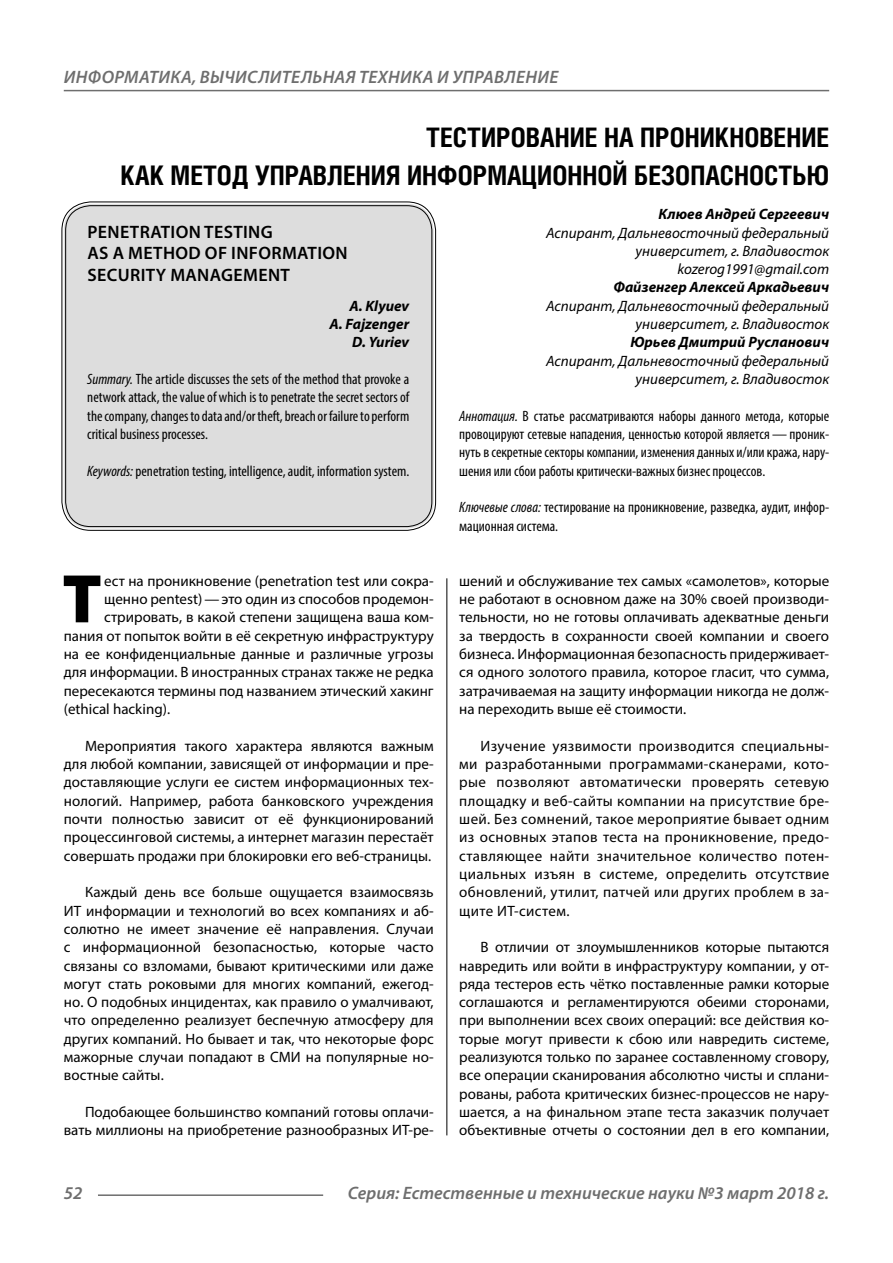
<style>
.page{position:relative;width:893px;height:1263px;background:#fff}
.page>*{position:absolute;margin:0;border:0;box-sizing:border-box;transform-origin:0 0}
.Bukvica{font:900 69.3px "Myriad Pro";color:#000}
.Header{font:700 27px/37.5px "Helios Cond";color:#000;text-align:right}
.t1{font:italic 600 18px "Myriad Pro";letter-spacing:.005em;color:#6e6e6e}
.Header-eng{font:600 18px/21.6px "Myriad Pro";letter-spacing:.02em;color:#000}
.Normal{font:15px/18.3px "Myriad Pro";color:#000;text-align:justify}
.Bukvica-2{font:15px "Myriad Pro";color:#000}
.Annotation-rus{font:condensed 15px/18.3px "Myriad Pro";color:#000;text-align:justify}
.Annotation-eng{font:condensed 15px/18.3px "Myriad Pro";color:#000;text-align:justify}
.Author-doc{font:italic 15px/18.3px "Myriad Pro";color:#000;text-align:right}
.Author{font:italic 700 15px "Myriad Pro";color:#000}
.Author-eng{font:italic 700 15px "Myriad Pro";color:#000}
.Author-email{font:italic 15px "Myriad Pro";color:#000}
.s1{font-style:italic}
</style>
<div class="page">
<hr style="left:98px;top:1194px;width:225px;height:2px;background:#6e6e6e">
<hr style="left:64px;top:90px;width:765px;height:1px;background:#6e6e6e">
<div style="left:64px;top:204px;width:370px;height:324px;background:#ddd;border-radius:27px"></div>
<div style="left:62px;top:202px;width:374px;height:329px;border:1px solid #000;border-radius:29px"></div>
<div style="left:65px;top:205px;width:367px;height:322px;border:1px solid #000;border-radius:25px"></div>
<hr style="left:446px;top:578px;width:1px;height:557px;background:#000">
<p class="t1" style="left:64px;top:66px;width:496px">ИНФОРМАТИКА, ВЫЧИСЛИТЕЛЬНАЯ ТЕХНИКА И УПРАВЛЕНИЕ</p>
<p class="Header" style="left:121px;top:118px;width:710px">ТЕСТИРОВАНИЕ НА ПРОНИКНОВЕНИЕ<br>КАК МЕТОД УПРАВЛЕНИЯ ИНФОРМАЦИОННОЙ БЕЗОПАСНОСТЬЮ</p>
<p class="Author" style="left:658px;top:204px;width:172px">Клюев Андрей Сергеевич</p>
<p class="Author-doc" style="left:546px;top:223px;width:285px">Аспирант, Дальневосточный федеральный университет, г. Владивосток</p>
<p class="Author-email" style="left:677px;top:260px;width:153px">kozerog1991@gmail.com</p>
<p class="Author" style="left:613px;top:278px;width:217px">Файзенгер Алексей Аркадьевич</p>
<p class="Author-doc" style="left:546px;top:296px;width:285px">Аспирант, Дальневосточный федеральный университет, г. Владивосток</p>
<p class="Author" style="left:630px;top:333px;width:200px">Юрьев Дмитрий Русланович</p>
<p class="Author-doc" style="left:546px;top:351px;width:285px">Аспирант, Дальневосточный федеральный университет, г. Владивосток</p>
<p class="Annotation-rus" style="left:459px;top:406px;width:371px"><span class="s1">Аннотация.</span> В статье рассматриваются наборы данного метода, которые провоцируют сетевые нападения, ценностью которой является — проник&shy;нуть в секретные секторы компании, изменения данных и/или кража, нару&shy;шения или сбои работы критически-важных бизнес процессов.</p>
<p class="Annotation-rus" style="left:459px;top:498px;width:371px"><span class="s1">Ключевые слова:</span> тестирование на проникновение, разведка, аудит, инфор&shy;мационная система.</p>
<p class="Header-eng" style="left:87px;top:220px;width:262px">PENETRATION TESTING<br>AS A METHOD OF INFORMATION<br>SECURITY MANAGEMENT</p>
<p class="Author-eng" style="left:349px;top:296px;width:61px">A. Klyuev</p>
<p class="Author-eng" style="left:330px;top:314px;width:81px">A. Fajzenger</p>
<p class="Author-eng" style="left:352px;top:333px;width:59px">D. Yuriev</p>
<p class="Annotation-eng" style="left:87px;top:370px;width:324px"><span class="s1">Summary.</span> The article discusses the sets of the method that provoke a network attack, the value of which is to penetrate the secret sectors of the company, changes to data and/or theft, breach or failure to perform critical business processes.</p>
<p class="Annotation-eng" style="left:87px;top:461px;width:324px"><span class="s1">Keywords:</span> penetration testing, intelligence, audit, information system.</p>
<p class="Bukvica" style="left:62px;top:553px;width:41px">Т</p>
<p class="Bukvica-2" style="left:104px;top:571px;width:331px">ест на проникновение (penetration test или сокра-</p>
<p class="Bukvica-2" style="left:104px;top:590px;width:331px">щенно pentest)—это один из способов продемон-</p>
<p class="Bukvica-2" style="left:104px;top:608px;width:331px">стрировать, в какой степени защищена ваша ком-</p>
<p class="Bukvica-2" style="left:64px;top:626px;width:371px">пания от попыток войти в её секретную инфраструктуру</p>
<p class="Bukvica-2" style="left:64px;top:645px;width:371px">на ее конфиденциальные данные и различные угрозы</p>
<p class="Bukvica-2" style="left:64px;top:663px;width:371px">для информации. В иностранных странах также не редка</p>
<p class="Bukvica-2" style="left:64px;top:681px;width:371px">пересекаются термины под названием этический хакинг</p>
<p class="Bukvica-2" style="left:64px;top:700px;width:108px">(ethical hacking).</p>
<p class="Normal" style="left:64px;top:736px;width:371px;text-indent:21px">Мероприятия такого характера являются важным для любой компании, зависящей от информации и пре&shy;доставляющие услуги ее систем информационных тех&shy;нологий. Например, работа банковского учреждения почти полностью зависит от её функционирований процессинговой системы, а интернет магазин перестаёт совершать продажи при блокировки его веб-страницы.</p>
<p class="Normal" style="left:64px;top:883px;width:371px;text-indent:21px">Каждый день все больше ощущается взаимосвязь ИТ информации и технологий во всех компаниях и аб&shy;солютно не имеет значение её направления. Случаи с информационной безопасностью, которые часто связаны со взломами, бывают критическими или даже могут стать роковыми для многих компаний, ежегод&shy;но. О подобных инцидентах, как правило о умалчивают, что определенно реализует беспечную атмосферу для других компаний. Но бывает и так, что некоторые форс мажорные случаи попадают в СМИ на популярные но&shy;востные сайты.</p>
<p class="Normal" style="left:64px;top:1103px;width:371px;text-align:right">Подобающее большинство компаний готовы оплачи&shy;вать миллионы на приобретение разнообразных ИТ-ре-</p>
<p class="Normal" style="left:459px;top:571px;width:371px">шений и обслуживание тех самых «самолетов», которые не работают в основном даже на 30% своей производи&shy;тельности, но не готовы оплачивать адекватные деньги за твердость в сохранности своей компании и своего бизнеса. Информационная безопасность придерживает&shy;ся одного золотого правила, которое гласит, что сумма, затрачиваемая на защиту информации никогда не долж&shy;на переходить выше её стоимости.</p>
<p class="Normal" style="left:459px;top:736px;width:371px;text-indent:21px">Изучение уязвимости производится специальны&shy;ми разработанными программами-сканерами, кото&shy;рые позволяют автоматически проверять сетевую площадку и веб-сайты компании на присутствие бре&shy;шей. Без сомнений, такое мероприятие бывает одним из основных этапов теста на проникновение, предо&shy;ставляющее найти значительное количество потен&shy;циальных изъян в системе, определить отсутствие обновлений, утилит, патчей или других проблем в за&shy;щите ИТ-систем.</p>
<p class="Normal" style="left:459px;top:938px;width:371px;text-indent:21px">В отличии от злоумышленников которые пытаются навредить или войти в инфраструктуру компании, у от&shy;ряда тестеров есть чётко поставленные рамки которые соглашаются и регламентируются обеими сторонами, при выполнении всех своих операций: все действия ко&shy;торые могут привести к сбою или навредить системе, реализуются только по заранее составленному сговору, все операции сканирования абсолютно чисты и сплани&shy;рованы, работа критических бизнес-процессов не нару&shy;шается, а на финальном этапе теста заказчик получает объективные отчеты о состоянии дел в его компании,</p>
<p class="t1" style="left:64px;top:1182px;width:20px">52</p>
<p class="t1" style="left:348px;top:1182px;width:483px">Серия: Естественные и технические науки №3 март 2018 г.</p>
</div>
